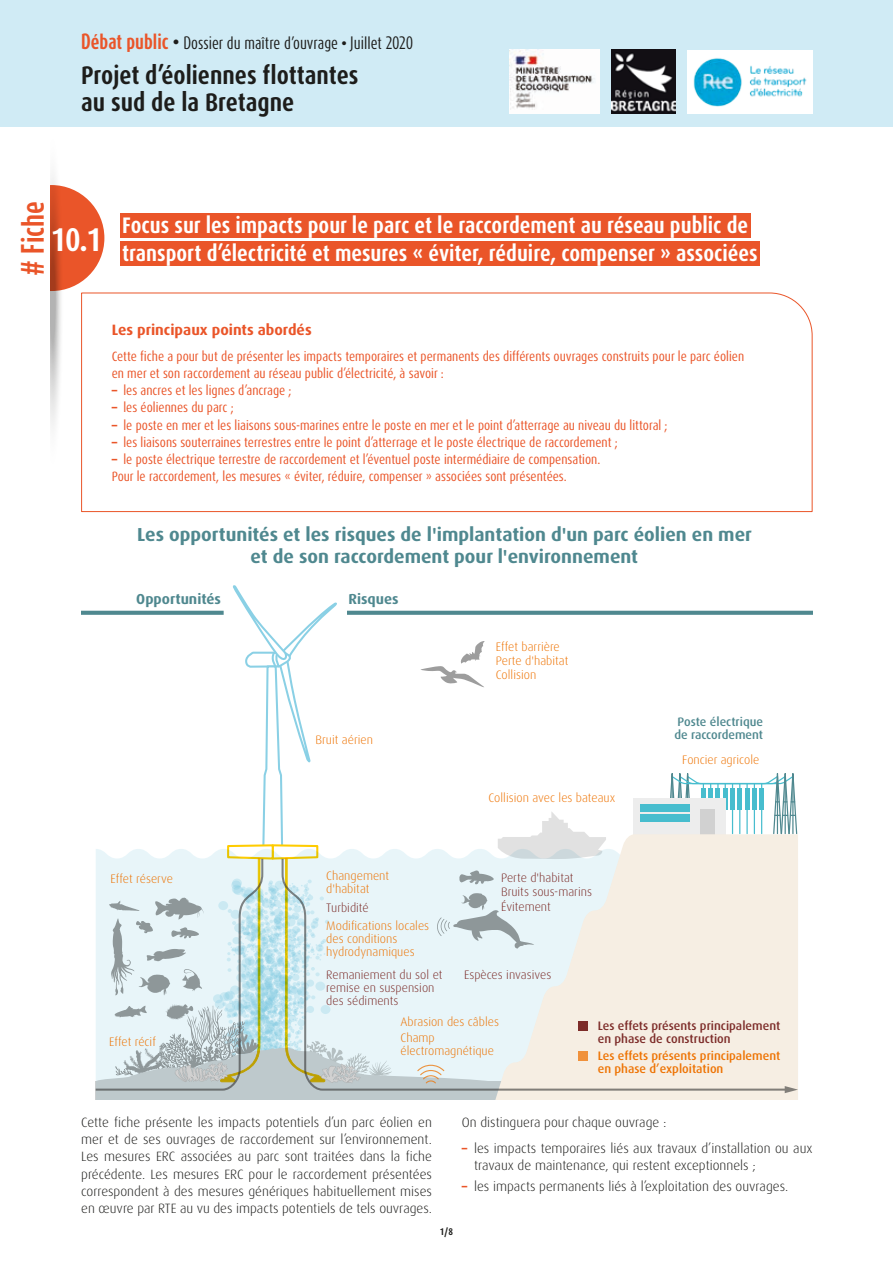
<style>
.page{position:relative;width:893px;height:1263px;background:#fff}
.page>*{position:absolute;margin:0;border:0;box-sizing:border-box;transform-origin:0 0}
.t1{font:700 condensed 33px "Dax Pro";color:#fff}
.t2{font:700 27px "Dax Compact Pro";color:#ea5529}
.t3{font:700 condensed 25.5px/27px "Dax Pro";color:#1d1d1b}
.t4{font:700 condensed 22.5px/28.2px "Dax Pro";color:#fff}
.t5{font:700 18.75px/21.8px "Dax Pro";color:#4f888f;text-align:center}
.t6{font:15px "Dax Compact Pro";color:#1d1d1b}
.t7{font:700 15px "Dax Pro";color:#ea5529}
.t8{font:700 14.4px "Dax Pro";color:#4f888f}
.t9{font:condensed 13.5px/17.2px "Dax Pro";color:#ea5529}
.t10{font:300 13.5px/17.2px "Dax Pro";color:#1d1d1b;text-align:justify}
.t11{font:300 12.3px/13px "Dax Pro";color:#ee7303}
.t12{font:300 12.3px/13px "Dax Pro";color:#7d2c29}
.t13{font:500 12.3px/13px "Dax Pro";color:#7d2c29}
.t14{font:500 12.3px/13px "Dax Pro";color:#ee7303}
.t15{font:500 12.3px/13px "Dax Pro";color:#4f888f}
.t16{font:700 condensed 9.75px "Dax Pro";color:#1d1d1b}
.s1{font-weight:700;font-size:18.3px;color:#ea5529}
.s2{font-weight:700;font-size:18.3px}
.s3{font-weight:700}
.s4{font-weight:700;font-stretch:normal}
.s5{font-weight:700;color:#ea5529}
</style>
<div class="page">
<svg style="left:81px;top:292px;width:732px;height:220px"></svg>
<div style="left:120px;top:213px;width:630px;height:25px;background:#ea5529"></div>
<div style="left:120px;top:241px;width:640px;height:25px;background:#ea5529"></div>
<svg style="left:670px;top:773px;width:128px;height:61px"></svg>
<hr style="left:671px;top:776px;width:2px;height:58px;background:#4f888f">
<div style="left:633px;top:798px;width:92px;height:36px;background:#ededed"></div>
<div style="left:641px;top:805px;width:49px;height:7px;background:#47bdce"></div>
<div style="left:641px;top:814px;width:49px;height:8px;background:#47bdce"></div>
<div style="left:700px;top:809px;width:14px;height:25px;background:#d1d1d1"></div>
<div style="left:606px;top:834px;width:192px;height:265px;background:#f6eee3"></div>
<div style="left:606px;top:859px;width:183px;height:233px;background:#f6eee3"></div>
<svg style="left:785px;top:1086px;width:13px;height:7px"></svg>
<svg style="left:96px;top:585px;width:510px;height:515px"></svg>
<svg style="left:347px;top:611px;width:465px;height:4px;background:#568d94"></svg>
<svg style="left:81px;top:611px;width:143px;height:4px"></svg>
<div style="left:0;top:0;width:893px;height:127px;background:#d0ebf5"></div>
<svg style="left:50px;top:177px;width:54px;height:292px"></svg>
<img style="left:509px;top:50px;width:90px;height:63px">
<img style="left:612px;top:50px;width:63px;height:63px">
<img style="left:687px;top:50px;width:125px;height:63px">
<p class="t6" style="left:81px;top:33px;width:333px"><span class="s1">Débat public</span> <span class="s2">•</span> Dossier du maître d’ouvrage <span class="s3">•</span> Juillet 2020</p>
<h3 class="t3" style="left:81px;top:62px;width:279px">Projet d’éoliennes flottantes au sud de la Bretagne</h3>
<h2 class="t2" style="left:15px;top:276px;width:77px;rotate:-90deg"># Fiche</h2>
<h1 class="t1" style="left:51px;top:219px;width:53px">10.1</h1>
<h3 class="t4" style="left:122px;top:211px;width:637px">Focus sur les impacts pour le parc et le raccordement au réseau public de transport d’électricité et mesures « éviter, réduire, compenser » associées</h3>
<p class="t7" style="left:112px;top:320px;width:201px">Les principaux points abordés</p>
<p class="t9" style="left:112px;top:347px;width:634px">Cette fiche a pour but de présenter les impacts temporaires et permanents des différents ouvrages construits pour le parc éolien en mer et son raccordement au réseau public d’électricité, à savoir :</p>
<p class="t9" style="left:112px;top:382px;width:181px"><span class="s4">–</span> les ancres et les lignes d’ancrage ;</p>
<p class="t9" style="left:112px;top:399px;width:124px"><span class="s4">–</span> les éoliennes du parc ;</p>
<p class="t9" style="left:112px;top:416px;width:557px"><span class="s4">–</span> le poste en mer et les liaisons sous-marines entre le poste en mer et le point d’atterrage au niveau du littoral ;</p>
<p class="t9" style="left:112px;top:434px;width:508px"><span class="s4">–</span> les liaisons souterraines terrestres entre le point d’atterrage et le poste électrique de raccordement ;</p>
<p class="t9" style="left:112px;top:451px;width:490px"><span class="s4">–</span> le poste électrique terrestre de raccordement et l’éventuel poste intermédiaire de compensation.<br>Pour le raccordement, les mesures « éviter, réduire, compenser » associées sont présentées.</p>
<h3 class="t5" style="left:137px;top:524px;width:616px">Les opportunités et les risques de l'implantation d'un parc éolien en mer et de son raccordement pour l'environnement</h3>
<p class="t8" style="left:136px;top:589px;width:86px">Opportunités</p>
<p class="t8" style="left:348px;top:589px;width:52px">Risques</p>
<p class="t11" style="left:316px;top:733px;width:59px">Bruit aérien</p>
<p class="t11" style="left:496px;top:640px;width:66px">Effet barrière</p>
<p class="t11" style="left:496px;top:654px;width:74px">Perte d'habitat</p>
<p class="t11" style="left:496px;top:668px;width:42px">Collision</p>
<p class="t11" style="left:489px;top:791px;width:128px">Collision avec les bateaux</p>
<p class="t15" style="left:674px;top:715px;width:90px">Poste électrique de raccordement</p>
<p class="t11" style="left:682px;top:753px;width:79px">Foncier agricole</p>
<p class="t11" style="left:111px;top:872px;width:64px">Effet réserve</p>
<p class="t11" style="left:109px;top:1035px;width:48px">Effet récif</p>
<p class="t11" style="left:326px;top:869px;width:64px">Changement d'habitat</p>
<p class="t12" style="left:501px;top:871px;width:74px">Perte d'habitat</p>
<p class="t12" style="left:501px;top:885px;width:92px">Bruits sous-marins</p>
<p class="t12" style="left:326px;top:901px;width:44px">Turbidité</p>
<p class="t12" style="left:501px;top:900px;width:51px">Évitement</p>
<p class="t11" style="left:326px;top:919px;width:104px">Modifications locales des conditions hydrodynamiques</p>
<p class="t12" style="left:326px;top:968px;width:118px">Remaniement du sol et remise en suspension des sédiments</p>
<p class="t12" style="left:464px;top:968px;width:89px">Espèces invasives</p>
<p class="t11" style="left:401px;top:1014px;width:100px;line-height:15.6px">Abrasion des câbles<br>Champ</p>
<p class="t11" style="left:401px;top:1044px;width:95px">électromagnétique</p>
<p class="t13" style="left:598px;top:1018px;width:184px">Les effets présents principalement en phase de construction</p>
<p class="t14" style="left:598px;top:1049px;width:184px">Les effets présents principalement en phase d’exploitation</p>
<p class="t10" style="left:81px;top:1113px;width:352px">Cette fiche présente les impacts potentiels d’un parc éolien en mer et de ses ouvrages de raccordement sur l’environnement.<br>Les mesures ERC associées au parc sont traitées dans la fiche précédente. Les mesures ERC pour le raccordement présentées correspondent à des mesures génériques habituellement mises en œuvre par RTE au vu des impacts potentiels de tels ouvrages.</p>
<p class="t10" style="left:462px;top:1113px;width:206px">On distinguera pour chaque ouvrage :</p>
<p class="t10" style="left:474px;top:1139px;width:340px;text-indent:-12px"><span class="s5">–</span> les impacts temporaires liés aux travaux d’installation ou aux travaux de maintenance, qui restent exceptionnels ;</p>
<p class="t10" style="left:462px;top:1178px;width:328px"><span class="s5">–</span> les impacts permanents liés à l’exploitation des ouvrages.</p>
<p class="t16" style="left:440px;top:1225px;width:15px">1/8</p>
</div>
